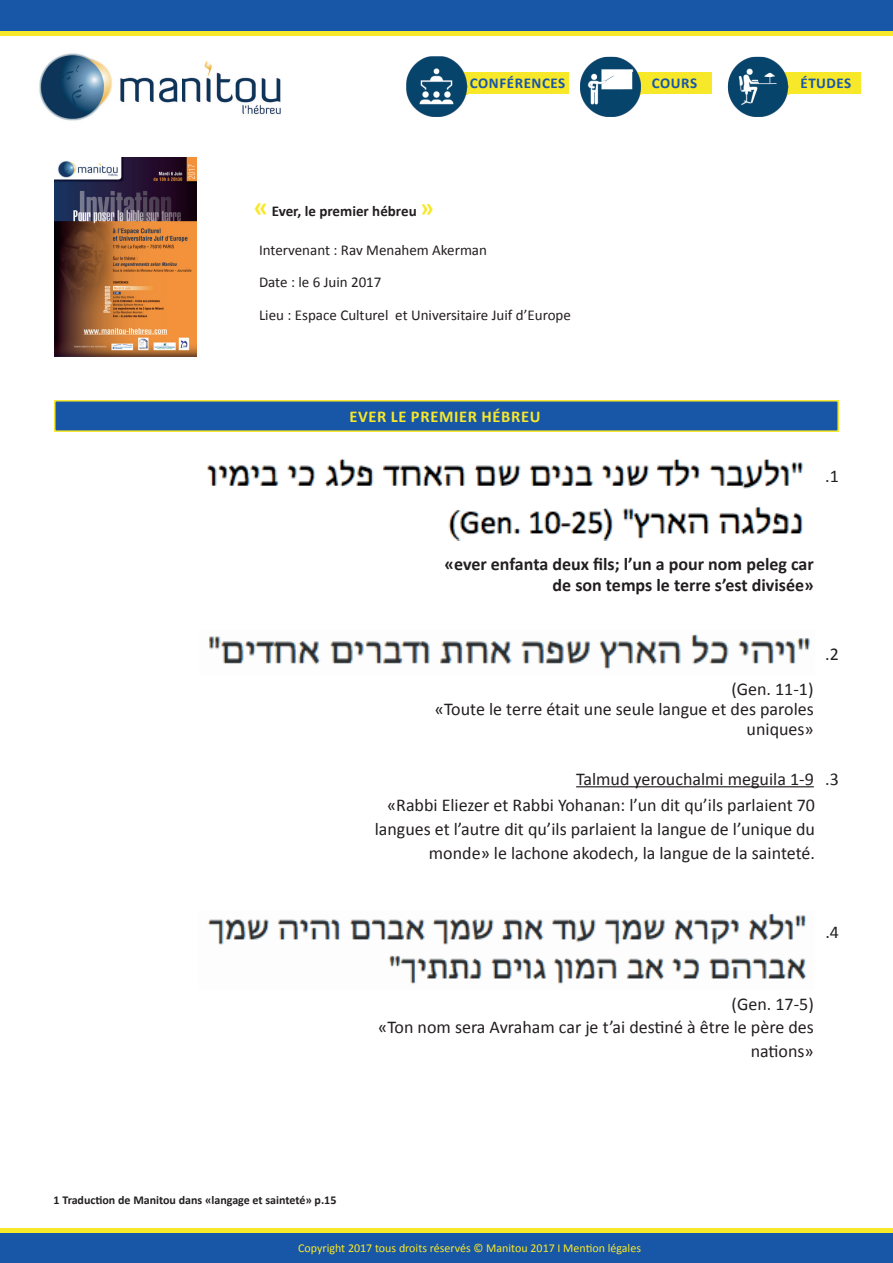
<style>
.page{position:relative;width:893px;height:1263px;background:#fff}
.page>*{position:absolute;margin:0;border:0;box-sizing:border-box;transform-origin:0 0}
.t1{font:18px/20.1px "Calibri";color:#231f20;text-align:right}
.t2{font:700 18px/21.6px "Calibri";color:#231f20;text-align:right}
.t3{font:700 16.5px "Calibri";letter-spacing:.04em;color:#f8e82a}
.t4{font:15px/32.5px "Calibri";color:#231f20}
.t5{font:700 15px "Calibri";letter-spacing:.035em;color:#1857a7}
.t6{font:700 15px "Calibri";color:#231f20}
.t7{font:12px "Calibri";color:#f8e82a}
.t8{font:700 12px "Calibri";color:#231f20}
.s1{font-size:27px;color:#f8e82a}
.s2{font-size:25.5px;color:#f8e82a}
</style>
<div class="page">
<div style="left:0;top:0;width:893px;height:31px;background:#1857a7"></div>
<div style="left:772px;top:72px;width:89px;height:22px;background:#f8e82a"></div>
<div style="left:623px;top:72px;width:89px;height:22px;background:#f8e82a"></div>
<img style="left:39px;top:53px;width:242px;height:68px">
<img style="left:728px;top:57px;width:60px;height:60px">
<img style="left:772px;top:72px;width:16px;height:22px">
<img style="left:580px;top:57px;width:61px;height:60px">
<img style="left:623px;top:72px;width:18px;height:22px">
<div style="left:461px;top:72px;width:107px;height:22px;background:#f8e82a"></div>
<img style="left:406px;top:56px;width:61px;height:61px">
<img style="left:461px;top:72px;width:6px;height:22px">
<img style="left:54px;top:157px;width:142px;height:199px">
<div style="left:0;top:1232px;width:893px;height:31px;background:#1857a7"></div>
<div style="left:54px;top:400px;width:785px;height:32px;background:#1857a7;border:2px solid #f8e82a"></div>
<hr style="left:0;top:1228px;width:893px;height:4px;background:#f8e82a">
<div style="left:0;top:31px;width:893px;height:5px;background:#f8e82a"></div>
<img style="left:206px;top:459px;width:597px;height:81px">
<img style="left:208px;top:634px;width:603px;height:36px">
<hr style="left:576px;top:786px;width:238px;height:1px;background:#231f20">
<img style="left:207px;top:913px;width:600px;height:71px">
<p class="t5" style="left:470px;top:74px;width:97px">CONFÉRENCES</p>
<p class="t5" style="left:652px;top:74px;width:47px">COURS</p>
<p class="t5" style="left:800px;top:74px;width:52px">ÉTUDES</p>
<p class="t6" style="left:254px;top:202px;width:181px"><span class="s1">«</span> Ever, le premier hébreu <span class="s2">»</span></p>
<p class="t4" style="left:259px;top:233px;width:313px">Intervenant : Rav Menahem Akerman<br>Date : le 6 Juin 2017<br>Lieu : Espace Culturel et Universitaire Juif d’Europe</p>
<p class="t3" style="left:349px;top:406px;width:193px">EVER LE PREMIER HÉBREU</p>
<p class="t1" style="left:825px;top:465px;width:15px">.1</p>
<p class="t2" style="left:444px;top:552px;width:371px">«ever enfanta deux fils; l’un a pour nom peleg car de son temps le terre s’est divisée»</p>
<p class="t1" style="left:825px;top:643px;width:15px">.2</p>
<p class="t1" style="left:435px;top:678px;width:380px">(Gen. 11-1)<br>«Toute le terre était une seule langue et des paroles uniques»</p>
<p class="t1" style="left:387px;top:765px;width:453px;line-height:25.8px;text-align:left;text-indent:189px">Talmud yerouchalmi meguila 1-9 .3 «Rabbi Eliezer et Rabbi Yohanan: l’un dit qu’ils parlaient 70</p>
<p class="t1" style="left:375px;top:816px;width:442px;line-height:24px">langues et l’autre dit qu’ils parlaient la langue de l’unique du monde» le lachone akodech, la langue de la sainteté.</p>
<p class="t1" style="left:825px;top:921px;width:15px">.4</p>
<p class="t1" style="left:378px;top:991px;width:437px;line-height:23.9px">(Gen. 17-5)<br>«Ton nom sera Avraham car je t’ai destiné à être le père des nations»</p>
<p class="t8" style="left:54px;top:1192px;width:284px">1 Traduction de Manitou dans «langage et sainteté» p.15</p>
<p class="t7" style="left:298px;top:1241px;width:344px">Copyright 2017 tous droits réservés © Manitou 2017 I Mention légales</p>
</div>
